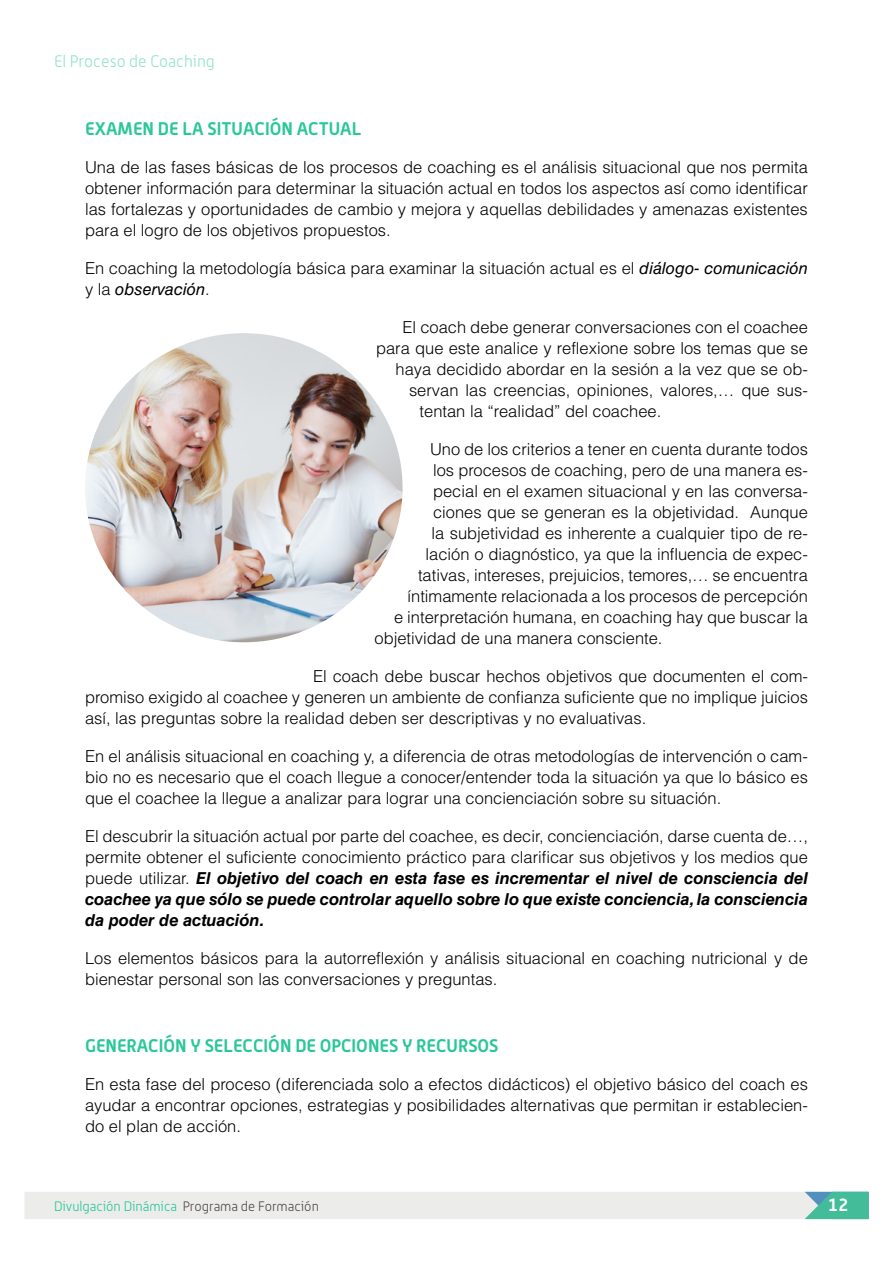
<style>
.page{position:relative;width:893px;height:1263px;background:#fff}
.page>*{position:absolute;margin:0;border:0;box-sizing:border-box;transform-origin:0 0}
.t1{font:700 18px "Alwyn OT";color:#29c799}
.t2{font:700 18px "Alwyn OT";color:#fff}
.t3{font:300 16.5px/21px "Helvetica LT Std";color:#000;text-align:justify}
.t4{font:300 16.5px "Alwyn OT";color:#94e3cc}
.t5{font:300 13.5px "Alwyn OT";color:#29c799}
.s1{font-weight:400;font-style:italic}
.s2{font-weight:700;font-style:italic}
.s3{color:#524b48}
</style>
<div class="page">
<div style="left:24px;top:1192px;width:844px;height:27px;background:#ececeb"></div>
<img style="left:85px;top:333px;width:318px;height:309px">
<p class="t4" style="left:54px;top:52px;width:162px">El Proceso de Coaching</p>
<p class="t1" style="left:85px;top:118px;width:278px">EXAMEN DE LA SITUACIÓN ACTUAL</p>
<p class="t3" style="left:85px;top:157px;width:724px">Una de las fases básicas de los procesos de coaching es el análisis situacional que nos permita obtener información para determinar la situación actual en todos los aspectos así como identificar las fortalezas y oportunidades de cambio y mejora y aquellas debilidades y amenazas existentes para el logro de los objetivos propuestos.</p>
<p class="t3" style="left:85px;top:258px;width:724px">En coaching la metodología básica para examinar la situación actual es el <span class="s1">diálogo- comunicación </span>y la <span class="s1">observación</span>.</p>
<p class="t3" style="left:403px;top:317px;width:407px">El coach debe generar conversaciones con el coachee</p>
<p class="t3" style="left:376px;top:338px;width:433px">para que este analice y reflexione sobre los temas que se</p>
<p class="t3" style="left:396px;top:359px;width:414px">haya decidido abordar en la sesión a la vez que se ob-</p>
<p class="t3" style="left:409px;top:380px;width:400px">servan las creencias, opiniones, valores,… que sus-</p>
<p class="t3" style="left:420px;top:401px;width:243px">tentan la “realidad” del coachee.</p>
<p class="t3" style="left:430px;top:439px;width:379px">Uno de los criterios a tener en cuenta durante todos</p>
<p class="t3" style="left:433px;top:460px;width:376px">los procesos de coaching, pero de una manera es-</p>
<p class="t3" style="left:433px;top:481px;width:376px">pecial en el examen situacional y en las conversa-</p>
<p class="t3" style="left:433px;top:502px;width:376px">ciones que se generan es la objetividad. Aunque</p>
<p class="t3" style="left:432px;top:523px;width:378px">la subjetividad es inherente a cualquier tipo de re-</p>
<p class="t3" style="left:426px;top:544px;width:384px">lación o diagnóstico, ya que la influencia de expec-</p>
<p class="t3" style="left:418px;top:565px;width:391px">tativas, intereses, prejuicios, temores,… se encuentra</p>
<p class="t3" style="left:408px;top:586px;width:402px">íntimamente relacionada a los procesos de percepción</p>
<p class="t3" style="left:394px;top:607px;width:415px">e interpretación humana, en coaching hay que buscar la</p>
<p class="t3" style="left:375px;top:628px;width:289px">objetividad de una manera consciente.</p>
<p class="t3" style="left:85px;top:666px;width:724px;text-indent:228px">El coach debe buscar hechos objetivos que documenten el com&shy;promiso exigido al coachee y generen un ambiente de confianza suficiente que no implique juicios así, las preguntas sobre la realidad deben ser descriptivas y no evaluativas.</p>
<p class="t3" style="left:85px;top:746px;width:724px">En el análisis situacional en coaching y, a diferencia de otras metodologías de intervención o cam&shy;bio no es necesario que el coach llegue a conocer/entender toda la situación ya que lo básico es que el coachee la llegue a analizar para lograr una concienciación sobre su situación.</p>
<p class="t3" style="left:85px;top:826px;width:724px">El descubrir la situación actual por parte del coachee, es decir, concienciación, darse cuenta de…, permite obtener el suficiente conocimiento práctico para clarificar sus objetivos y los medios que puede utilizar. <span class="s2">El objetivo del coach en esta fase es incrementar el nivel de consciencia del coachee ya que sólo se puede controlar aquello sobre lo que existe conciencia, la consciencia da poder de actuación.</span></p>
<p class="t3" style="left:85px;top:948px;width:724px">Los elementos básicos para la autorreflexión y análisis situacional en coaching nutricional y de bienestar personal son las conversaciones y preguntas.</p>
<p class="t1" style="left:85px;top:1034px;width:415px">GENERACIÓN Y SELECCIÓN DE OPCIONES Y RECURSOS</p>
<p class="t3" style="left:85px;top:1073px;width:724px">En esta fase del proceso (diferenciada solo a efectos didácticos) el objetivo básico del coach es ayudar a encontrar opciones, estrategias y posibilidades alternativas que permitan ir establecien&shy;do el plan de acción.</p>
<p class="t5" style="left:54px;top:1198px;width:266px">Divulgación Dinámica <span class="s3">Programa de Formación</span></p>
<p class="t2" style="left:828px;top:1194px;width:22px">12</p>
</div>
